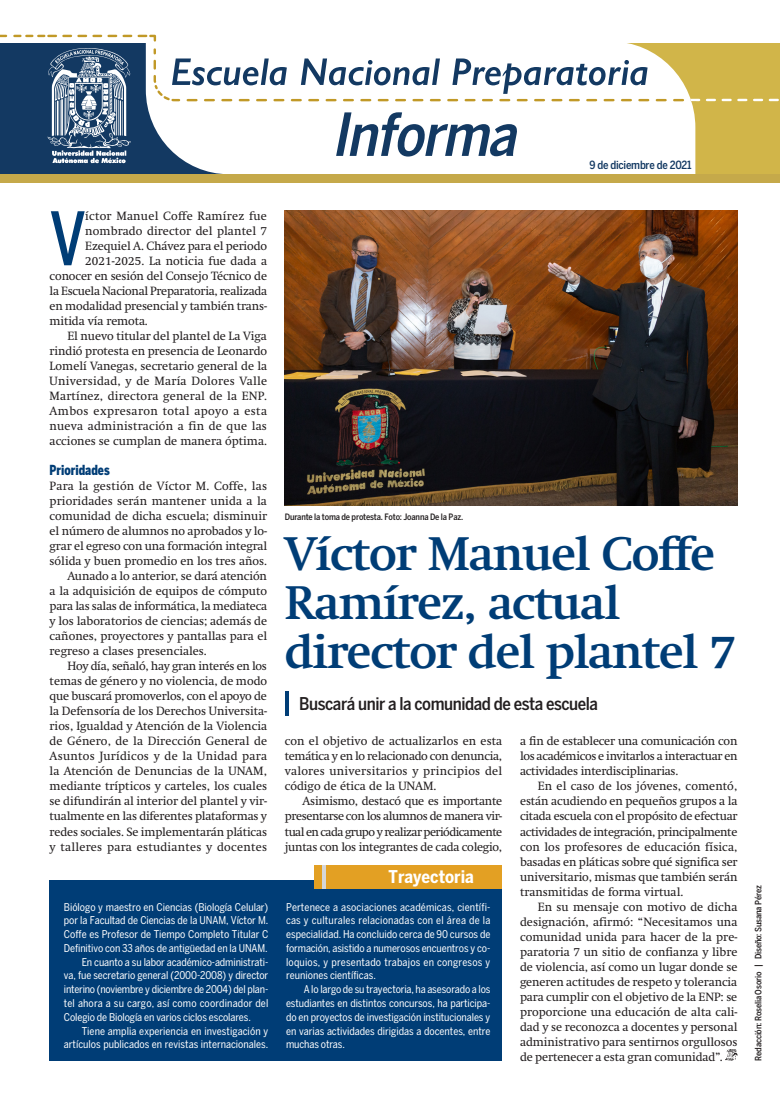
<style>
.page{position:relative;width:780px;height:1117px;background:#fff}
.page>*{position:absolute;margin:0;border:0;box-sizing:border-box;transform-origin:0 0}
._3_0_Texto{font:500 72.62px "Benton Sans Cond";color:#003d76;scale:.87 1}
._1_0_Cabeza_Secundar{font:italic 500 58.75px "Benton Sans Cond";color:#133962}
._3_0_Texto-2{font:700 46.25px/48.8px "Swift";letter-spacing:-.025em;color:#003d76}
._1_0_Cabeza_Secundar-2{font:500 17.5px "Benton Sans Cond";letter-spacing:-.025em;color:#231f20}
._1_0_Cabeza_Secundar-3{font:700 17.5px "Benton Sans Cond";color:#fff}
._3_0_Texto-3{font:900 13.75px "Benton Sans Cond";color:#003d76;scale:.87 1}
._3_0_Texto-4{font:11.88px/15px "Swift";letter-spacing:-.005em;color:#231f20;text-align:justify}
._3_0_Texto-5{font:11.88px "Swift";letter-spacing:-.025em;color:#231f20}
._3_0_Texto-6{font:11.88px "Swift";letter-spacing:.02em;color:#231f20}
._1_0_Cabeza_Secundar-4{font:500 11.25px "Benton Sans Cond";letter-spacing:-.02em;color:#133962}
._1_0_Cabeza_Secundar-5{font:10.62px/13.8px "Benton Sans Cond";color:#fff;text-align:justify}
._1_0_Cabeza_Secundar-6{font:500 8.75px "Benton Sans Cond";letter-spacing:-.02em;color:#231f20}
</style>
<div class="page">
<div style="left:0;top:43px;width:240px;height:131px;background:#133962"></div>
<div style="left:616px;top:43px;width:164px;height:132px;background:#d1b549"></div>
<svg style="left:187px;top:163px;width:508px;height:11px"></svg>
<svg style="left:0;top:35px;width:6px;height:2px"></svg>
<div style="left:0;top:174px;width:780px;height:9px;background:#c5a94a"></div>
<svg style="left:14px;top:34px;width:765px;height:129px"></svg>
<hr style="left:285px;top:691px;width:3px;height:24px;background:#003d76">
<img style="left:285px;top:211px;width:452px;height:294px">
<svg style="left:725px;top:1049px;width:12px;height:11px"></svg>
<div style="left:50px;top:880px;width:452px;height:180px;background:#003d76"></div>
<div style="left:314px;top:865px;width:188px;height:23px;background:#e3a023"></div>
<svg style="left:322px;top:865px;width:3px;height:23px"></svg>
<p class="_1_0_Cabeza_Secundar" style="left:332px;top:100px;width:198px">Informa</p>
<p class="_1_0_Cabeza_Secundar-4" style="left:589px;top:158px;width:104px">9 de diciembre de 2021</p>
<p class="_3_0_Texto" style="left:50px;top:196px;width:43px">V</p>
<p class="_3_0_Texto-6" style="left:85px;top:209px;width:183px">íctor Manuel Coffe Ramírez fue</p>
<p class="_3_0_Texto-4" style="left:85px;top:223px;width:183px">nombrado director del plantel 7</p>
<p class="_3_0_Texto-4" style="left:85px;top:238px;width:183px">Ezequiel A. Chávez para el periodo</p>
<p class="_3_0_Texto-4" style="left:85px;top:253px;width:183px">2021-2025. La noticia fue dada a</p>
<p class="_3_0_Texto-4" style="left:50px;top:268px;width:219px">conocer en sesión del Consejo Técnico de</p>
<p class="_3_0_Texto-5" style="left:50px;top:284px;width:219px">la Escuela Nacional Preparatoria, realizada</p>
<p class="_3_0_Texto-4" style="left:50px;top:298px;width:219px">en modalidad presencial y también trans-</p>
<p class="_3_0_Texto-4" style="left:50px;top:313px;width:100px">mitida vía remota.</p>
<p class="_3_0_Texto-4" style="left:50px;top:328px;width:219px;text-indent:18px">El nuevo titular del plantel de La Viga rindió protesta en presencia de Leonardo Lomelí Vanegas, secretario general de la Universidad, y de María Dolores Valle Martínez, directora general de la ENP.<br>Ambos expresaron total apoyo a esta nueva administración a fin de que las acciones se cumplan de manera óptima.</p>
<p class="_3_0_Texto-3" style="left:50px;top:462px;width:71px">Prioridades</p>
<p class="_3_0_Texto-4" style="left:50px;top:478px;width:219px">Para la gestión de Víctor M. Coffe, las prioridades serán mantener unida a la comunidad de dicha escuela; disminuir el número de alumnos no aprobados y lo&shy;grar el egreso con una formación integral sólida y buen promedio en los tres años.</p>
<p class="_3_0_Texto-4" style="left:50px;top:568px;width:219px;text-indent:18px">Aunado a lo anterior, se dará atención a la adquisición de equipos de cómputo para las salas de informática, la mediateca y los laboratorios de ciencias; además de cañones, proyectores y pantallas para el regreso a clases presenciales.</p>
<p class="_3_0_Texto-4" style="left:50px;top:658px;width:219px;text-indent:18px">Hoy día, señaló, hay gran interés en los temas de género y no violencia, de modo que buscará promoverlos, con el apoyo de la Defensoría de los Derechos Universita&shy;rios, Igualdad y Atención de la Violencia de Género, de la Dirección General de Asuntos Jurídicos y de la Unidad para la Atención de Denuncias de la UNAM, mediante trípticos y carteles, los cuales se difundirán al interior del plantel y vir&shy;tualmente en las diferentes plataformas y redes sociales. Se implementarán pláticas y talleres para estudiantes y docentes</p>
<p class="_1_0_Cabeza_Secundar-5" style="left:64px;top:899px;width:206px">Biólogo y maestro en Ciencias (Biología Celular) por la Facultad de Ciencias de la UNAM, Víctor M.<br>Coffe es Profesor de Tiempo Completo Titular C Definitivo con 33 años de antigüedad en la UNAM.</p>
<p class="_1_0_Cabeza_Secundar-5" style="left:64px;top:954px;width:206px;text-indent:18px">En cuanto a su labor académico-administrati&shy;va, fue secretario general (2000-2008) y director interino (noviembre y diciembre de 2004) del plan&shy;tel ahora a su cargo, así como coordinador del Colegio de Biología en varios ciclos escolares.</p>
<p class="_1_0_Cabeza_Secundar-5" style="left:64px;top:1023px;width:206px;text-align:right">Tiene amplia experiencia en investigación y artículos publicados en revistas internacionales.</p>
<p class="_1_0_Cabeza_Secundar-6" style="left:285px;top:512px;width:180px">Durante la toma de protesta. Foto: Joanna De la Paz.</p>
<p class="_3_0_Texto-2" style="left:285px;top:530px;width:452px">Víctor Manuel Coffe<br>Ramírez, actual director del plantel 7</p>
<p class="_1_0_Cabeza_Secundar-2" style="left:299px;top:693px;width:300px">Buscará unir a la comunidad de esta escuela</p>
<p class="_3_0_Texto-4" style="left:285px;top:733px;width:219px">con el objetivo de actualizarlos en esta temática y en lo relacionado con denuncia, valores universitarios y principios del código de ética de la UNAM.</p>
<p class="_3_0_Texto-4" style="left:285px;top:793px;width:219px;text-indent:18px">Asimismo, destacó que es importante presentarse con los alumnos de manera vir&shy;tual en cada grupo y realizar periódicamente juntas con los integrantes de cada colegio,</p>
<p class="_3_0_Texto-4" style="left:520px;top:733px;width:219px">a fin de establecer una comunicación con los académicos e invitarlos a interactuar en actividades interdisciplinarias.</p>
<p class="_3_0_Texto-4" style="left:520px;top:778px;width:219px;text-indent:18px">En el caso de los jóvenes, comentó, están acudiendo en pequeños grupos a la citada escuela con el propósito de efectuar actividades de integración, principalmente con los profesores de educación física, basadas en pláticas sobre qué significa ser universitario, mismas que también serán transmitidas de forma virtual.</p>
<p class="_3_0_Texto-4" style="left:520px;top:898px;width:219px;text-indent:18px">En su mensaje con motivo de dicha designación, afirmó: “Necesitamos una comunidad unida para hacer de la pre&shy;paratoria 7 un sitio de confianza y libre de violencia, así como un lugar donde se generen actitudes de respeto y tolerancia para cumplir con el objetivo de la ENP: se proporcione una educación de alta cali&shy;dad y se reconozca a docentes y personal administrativo para sentirnos orgullosos de pertenecer a esta gran comunidad”.</p>
<p class="_1_0_Cabeza_Secundar-3" style="left:388px;top:866px;width:87px">Trayectoria</p>
<p class="_1_0_Cabeza_Secundar-5" style="left:286px;top:899px;width:206px">Pertenece a asociaciones académicas, científi&shy;cas y culturales relacionadas con el área de la especialidad. Ha concluido cerca de 90 cursos de formación, asistido a numerosos encuentros y co&shy;loquios, y presentado trabajos en congresos y reuniones científicas.</p>
<p class="_1_0_Cabeza_Secundar-5" style="left:286px;top:982px;width:206px;text-indent:18px">A lo largo de su trayectoria, ha asesorado a los estudiantes en distintos concursos, ha participa&shy;do en proyectos de investigación institucionales y en varias actividades dirigidas a docentes, entre muchas otras.</p>
<p class="_1_0_Cabeza_Secundar-6" style="left:753px;top:1060px;width:177px;rotate:-90deg">Redacción: Roselia Osorio | Diseño: Susana Pérez</p>
</div>
